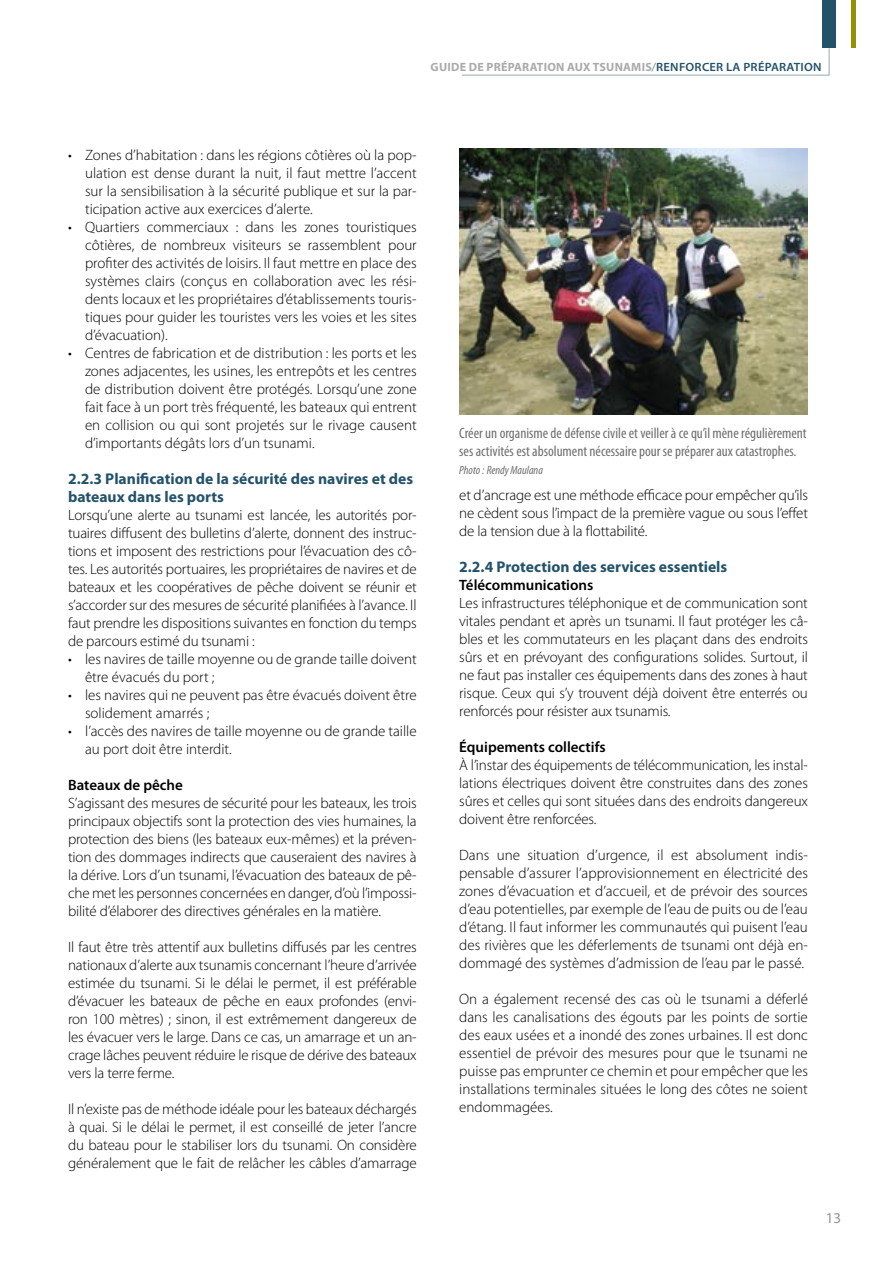
<style>
.page{position:relative;width:893px;height:1263px;background:#fff}
.page>*{position:absolute;margin:0;border:0;box-sizing:border-box;transform-origin:0 0}
.t1{font:700 15.6px/18px "Myriad Pro";color:#23536b}
.t2{font:300 15px/18px "Myriad Pro";color:#000;text-align:justify}
.t3{font:condensed 15px/18px "Myriad Pro";color:#6f6f6f}
.t4{font:600 15px "Myriad Pro";color:#000}
.t5{font:15px "Myriad Pro";color:#939393}
.t6{font:700 12px "Myriad Pro";letter-spacing:.02em;color:#aaa}
.t7{font:italic condensed 12px "Myriad Pro";color:#6f6f6f}
.s1{font-weight:300;color:#23536b}
.s2{font-weight:600;color:#23536b}
</style>
<div class="page">
<img style="left:459px;top:149px;width:349px;height:266px">
<svg style="left:462px;top:48px;width:368px;height:28px"></svg>
<div style="left:822px;top:0;width:13px;height:48px;background:#23536b"></div>
<div style="left:851px;top:0;width:5px;height:48px;background:#939104"></div>
<p class="t6" style="left:431px;top:61px;width:392px">GUIDE DE PRÉPARATION AUX TSUNAMIS<span class="s1">/</span><span class="s2">RENFORCER LA PRÉPARATION</span></p>
<p class="t2" style="left:85px;top:146px;width:333px;text-indent:-17px">• Zones d’habitation : dans les régions côtières où la pop&shy;ulation est dense durant la nuit, il faut mettre l’accent sur la sensibilisation à la sécurité publique et sur la par&shy;ticipation active aux exercices d’alerte.</p>
<p class="t2" style="left:85px;top:218px;width:333px;text-indent:-17px">• Quartiers commerciaux : dans les zones touristiques côtières, de nombreux visiteurs se rassemblent pour profiter des activités de loisirs. Il faut mettre en place des systèmes clairs (conçus en collaboration avec les rési&shy;dents locaux et les propriétaires d’établissements touris&shy;tiques pour guider les touristes vers les voies et les sites d’évacuation).</p>
<p class="t2" style="left:85px;top:344px;width:333px;text-indent:-17px">• Centres de fabrication et de distribution : les ports et les zones adjacentes, les usines, les entrepôts et les centres de distribution doivent être protégés. Lorsqu’une zone fait face à un port très fréquenté, les bateaux qui entrent en collision ou qui sont projetés sur le rivage causent d’importants dégâts lors d’un tsunami.</p>
<p class="t1" style="left:68px;top:470px;width:347px">2.2.3 Planification de la sécurité des navires et des bateaux dans les ports</p>
<p class="t2" style="left:68px;top:506px;width:350px">Lorsqu’une alerte au tsunami est lancée, les autorités por&shy;tuaires diffusent des bulletins d’alerte, donnent des instruc&shy;tions et imposent des restrictions pour l’évacuation des cô&shy;tes. Les autorités portuaires, les propriétaires de navires et de bateaux et les coopératives de pêche doivent se réunir et s’accorder sur des mesures de sécurité planifiées à l’avance. Il faut prendre les dispositions suivantes en fonction du temps de parcours estimé du tsunami :</p>
<p class="t2" style="left:85px;top:650px;width:333px;text-indent:-17px">• les navires de taille moyenne ou de grande taille doivent être évacués du port ;</p>
<p class="t2" style="left:85px;top:686px;width:333px;text-indent:-17px">• les navires qui ne peuvent pas être évacués doivent être solidement amarrés ;</p>
<p class="t2" style="left:85px;top:722px;width:333px;text-indent:-17px">• l’accès des navires de taille moyenne ou de grande taille au port doit être interdit.</p>
<p class="t4" style="left:68px;top:777px;width:116px">Bateaux de pêche</p>
<p class="t2" style="left:68px;top:794px;width:350px">S’agissant des mesures de sécurité pour les bateaux, les trois principaux objectifs sont la protection des vies humaines, la protection des biens (les bateaux eux-mêmes) et la préven&shy;tion des dommages indirects que causeraient des navires à la dérive. Lors d’un tsunami, l’évacuation des bateaux de pê&shy;che met les personnes concernées en danger, d’où l’impossi&shy;bilité d’élaborer des directives générales en la matière.</p>
<p class="t2" style="left:68px;top:938px;width:350px">Il faut être très attentif aux bulletins diffusés par les centres nationaux d’alerte aux tsunamis concernant l’heure d’arrivée estimée du tsunami. Si le délai le permet, il est préférable d’évacuer les bateaux de pêche en eaux profondes (envi&shy;ron 100 mètres) ; sinon, il est extrêmement dangereux de les évacuer vers le large. Dans ce cas, un amarrage et un an&shy;crage lâches peuvent réduire le risque de dérive des bateaux vers la terre ferme.</p>
<p class="t2" style="left:68px;top:1100px;width:350px">Il n’existe pas de méthode idéale pour les bateaux déchargés à quai. Si le délai le permet, il est conseillé de jeter l’ancre du bateau pour le stabiliser lors du tsunami. On considère généralement que le fait de relâcher les câbles d’amarrage</p>
<p class="t3" style="left:459px;top:424px;width:349px">Créer un organisme de défense civile et veiller à ce qu’il mène régulièrement ses activités est absolument nécessaire pour se préparer aux catastrophes.</p>
<p class="t7" style="left:459px;top:463px;width:85px">Photo : Rendy Maulana</p>
<p class="t2" style="left:459px;top:486px;width:350px">et d’ancrage est une méthode efficace pour empêcher qu’ils ne cèdent sous l’impact de la première vague ou sous l’effet de la tension due à la flottabilité.</p>
<p class="t1" style="left:459px;top:558px;width:270px">2.2.4 Protection des services essentiels</p>
<p class="t4" style="left:459px;top:577px;width:136px">Télécommunications</p>
<p class="t2" style="left:459px;top:594px;width:350px">Les infrastructures téléphonique et de communication sont vitales pendant et après un tsunami. Il faut protéger les câ&shy;bles et les commutateurs en les plaçant dans des endroits sûrs et en prévoyant des configurations solides. Surtout, il ne faut pas installer ces équipements dans des zones à haut risque. Ceux qui s’y trouvent déjà doivent être enterrés ou renforcés pour résister aux tsunamis.</p>
<p class="t4" style="left:459px;top:739px;width:148px">Équipements collectifs</p>
<p class="t2" style="left:459px;top:756px;width:350px">À l’instar des équipements de télécommunication, les instal&shy;lations électriques doivent être construites dans des zones sûres et celles qui sont situées dans des endroits dangereux doivent être renforcées.</p>
<p class="t2" style="left:459px;top:846px;width:350px">Dans une situation d’urgence, il est absolument indis&shy;pensable d’assurer l’approvisionnement en électricité des zones d’évacuation et d’accueil, et de prévoir des sources d’eau potentielles, par exemple de l’eau de puits ou de l’eau d’étang. Il faut informer les communautés qui puisent l’eau des rivières que les déferlements de tsunami ont déjà en&shy;dommagé des systèmes d’admission de l’eau par le passé.</p>
<p class="t2" style="left:459px;top:990px;width:350px">On a également recensé des cas où le tsunami a déferlé dans les canalisations des égouts par les points de sortie des eaux usées et a inondé des zones urbaines. Il est donc essentiel de prévoir des mesures pour que le tsunami ne puisse pas emprunter ce chemin et pour empêcher que les installations terminales situées le long des côtes ne soient endommagées.</p>
<p class="t5" style="left:826px;top:1210px;width:17px">13</p>
</div>
